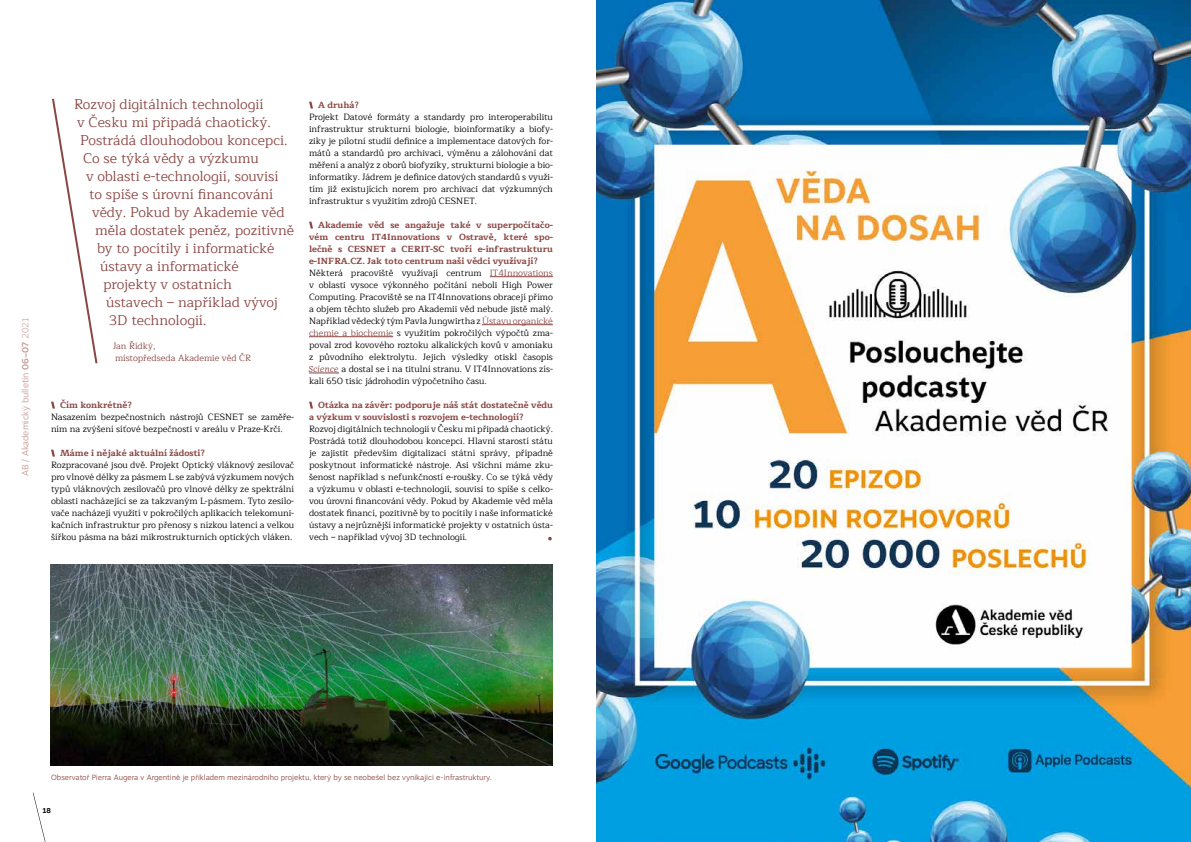
<style>
.page{position:relative;width:1191px;height:842px;background:#fff}
.page>*{position:absolute;margin:0;border:0;box-sizing:border-box;transform-origin:0 0}
.t1{font:14px "Maitree";color:#8a4643}
.t2{font:9px/12px "Maitree";color:#000;text-align:justify}
.t3{font:700 9px/12px "Maitree";color:#8a4643}
.t4{font:9px/12px "Maitree";color:#8a4643}
.t5{font:300 9px "Motiva Sans";color:#c39a94}
.t6{font:300 7.5px "Motiva Sans";color:#8a4643}
.t7{font:700 7px "Motiva Sans";color:#000}
.s1{font-weight:500}
.s2{font-weight:100}
.s3{font-weight:700;color:#8a4643}
.s4{color:#8a4643}
.s5{font-family:"Adagio Serif";font-style:italic;color:#8a4643}
</style>
<div class="page">
<svg style="left:33px;top:793px;width:13px;height:49px"></svg>
<svg style="left:51px;top:402px;width:4px;height:6px"></svg>
<svg style="left:51px;top:450px;width:4px;height:6px"></svg>
<hr style="left:490px;top:276px;width:63px;height:1px;background:#8a4643">
<hr style="left:482px;top:324px;width:71px;height:1px;background:#8a4643">
<hr style="left:309px;top:336px;width:84px;height:1px;background:#8a4643">
<hr style="left:309px;top:373px;width:30px;height:1px;background:#8a4643">
<svg style="left:309px;top:102px;width:4px;height:6px"></svg>
<svg style="left:309px;top:222px;width:4px;height:6px"></svg>
<svg style="left:309px;top:402px;width:4px;height:6px"></svg>
<svg style="left:52px;top:98px;width:46px;height:266px"></svg>
<img style="left:51px;top:564px;width:502px;height:201px">
<img style="left:596px;top:0;width:595px;height:842px">
<svg style="left:548px;top:537px;width:4px;height:3px"></svg>
<p class="t5" style="left:19px;top:476px;width:161px;rotate:-90deg">AB / Akademický bulletin <span class="s1">06–07</span> <span class="s2">2021</span></p>
<h1 class="t1" style="left:74px;top:93px;width:191px">Rozvoj digitálních technologií</h1>
<h1 class="t1" style="left:77px;top:111px;width:195px">v Česku mi připadá chaotický.</h1>
<h1 class="t1" style="left:80px;top:129px;width:209px">Postrádá dlouhodobou koncepci.</h1>
<h1 class="t1" style="left:83px;top:147px;width:177px">Co se týká vědy a výzkumu</h1>
<h1 class="t1" style="left:86px;top:165px;width:194px">v oblasti e-technologií, souvisí</h1>
<h1 class="t1" style="left:89px;top:183px;width:186px">to spíše s úrovní financování</h1>
<h1 class="t1" style="left:92px;top:201px;width:194px">vědy. Pokud by Akademie věd</h1>
<h1 class="t1" style="left:95px;top:219px;width:201px">měla dostatek peněz, pozitivně</h1>
<h1 class="t1" style="left:97px;top:237px;width:179px">by to pocítily i informatické</h1>
<h1 class="t1" style="left:100px;top:255px;width:140px">ústavy a informatické</h1>
<h1 class="t1" style="left:103px;top:273px;width:130px">projekty v ostatních</h1>
<h1 class="t1" style="left:106px;top:291px;width:173px">ústavech – například vývoj</h1>
<h1 class="t1" style="left:109px;top:309px;width:99px">3D technologií.</h1>
<p class="t4" style="left:113px;top:340px;width:139px">Jan Řídký,<br>místopředseda Akademie věd ČR</p>
<p class="t3" style="left:60px;top:399px;width:73px">Čím konkrétně?</p>
<p class="t2" style="left:51px;top:411px;width:244px">Nasazením bezpečnostních nástrojů CESNET se zaměře&shy;ním na zvýšení síťové bezpečnosti v areálu v Praze-Krči.</p>
<p class="t3" style="left:60px;top:447px;width:146px">Máme i nějaké aktuální žádosti?</p>
<p class="t2" style="left:51px;top:459px;width:245px">Rozpracované jsou dvě. Projekt Optický vláknový zesilovač pro vlnové délky za pásmem L se zabývá výzkumem nových typů vláknových zesilovačů pro vlnové délky ze spektrální oblasti nacházející se za takzvaným L-pásmem. Tyto zesilo&shy;vače nacházejí využití v pokročilých aplikacích telekomuni&shy;kačních infrastruktur pro přenosy s nízkou latencí a velkou šířkou pásma na bázi mikrostrukturních optických vláken.</p>
<p class="t3" style="left:318px;top:99px;width:42px">A druhá?</p>
<p class="t2" style="left:309px;top:111px;width:245px">Projekt Datové formáty a standardy pro interoperabilitu infrastruktur strukturní biologie, bioinformatiky a biofy&shy;ziky je pilotní studií definice a implementace datových for&shy;mátů a standardů pro archivaci, výměnu a zálohování dat měření a analýz z oborů biofyziky, strukturní biologie a bio&shy;informatiky. Jádrem je definice datových standardů s využi&shy;tím již existujících norem pro archivaci dat výzkumných infrastruktur s využitím zdrojů CESNET.</p>
<p class="t2" style="left:309px;top:219px;width:245px;text-align:left;text-indent:9px"><span class="s3">Akademie věd se angažuje také v superpočítačo&shy;vém centru IT4Innovations v Ostravě, které spo&shy;lečně s CESNET a CERIT-SC tvoří e-infrastrukturu e-INFRA.CZ. Jak toto centrum naši vědci využívají?<br></span>Některá pracoviště využívají centrum <span class="s4">IT4Innovations </span>v oblasti vysoce výkonného počítání neboli High Power Computing. Pracoviště se na IT4Innovations obracejí přímo a objem těchto služeb pro Akademii věd nebude jistě malý.<br>Například vědecký tým Pavla Jungwirtha z <span class="s4">Ústavu organické chemie a biochemie</span> s využitím pokročilých výpočtů zma&shy;poval zrod kovového roztoku alkalických kovů v amoniaku z původního elektrolytu. Jejich výsledky otiskl časopis <span class="s5">Science</span> a dostal se i na titulní stranu. V IT4Innovations zís&shy;kali 650 tisíc jádrohodin výpočetního času.</p>
<p class="t3" style="left:309px;top:399px;width:245px;text-indent:9px">Otázka na závěr: podporuje náš stát dostatečně vědu a výzkum v souvislosti s rozvojem e-technologií?</p>
<p class="t2" style="left:309px;top:423px;width:245px">Rozvoj digitálních technologií v Česku mi připadá chaotický.<br>Postrádá totiž dlouhodobou koncepci. Hlavní starostí státu je zajistit především digitalizaci státní správy, případně poskytnout informatické nástroje. Asi všichni máme zku&shy;šenost například s nefunkčností e-roušky. Co se týká vědy a výzkumu v oblasti e-technologií, souvisí to spíše s celko&shy;vou úrovní financování vědy. Pokud by Akademie věd měla dostatek financí, pozitivně by to pocítily i naše informatické ústavy a nejrůznější informatické projekty v ostatních ústa&shy;vech – například vývoj 3D technologií.</p>
<p class="t6" style="left:51px;top:772px;width:442px">Observatoř Pierra Augera v Argentině je příkladem mezinárodního projektu, který by se neobešel bez vynikající e-infrastruktury.</p>
<p class="t7" style="left:42px;top:806px;width:10px">18</p>
</div>
